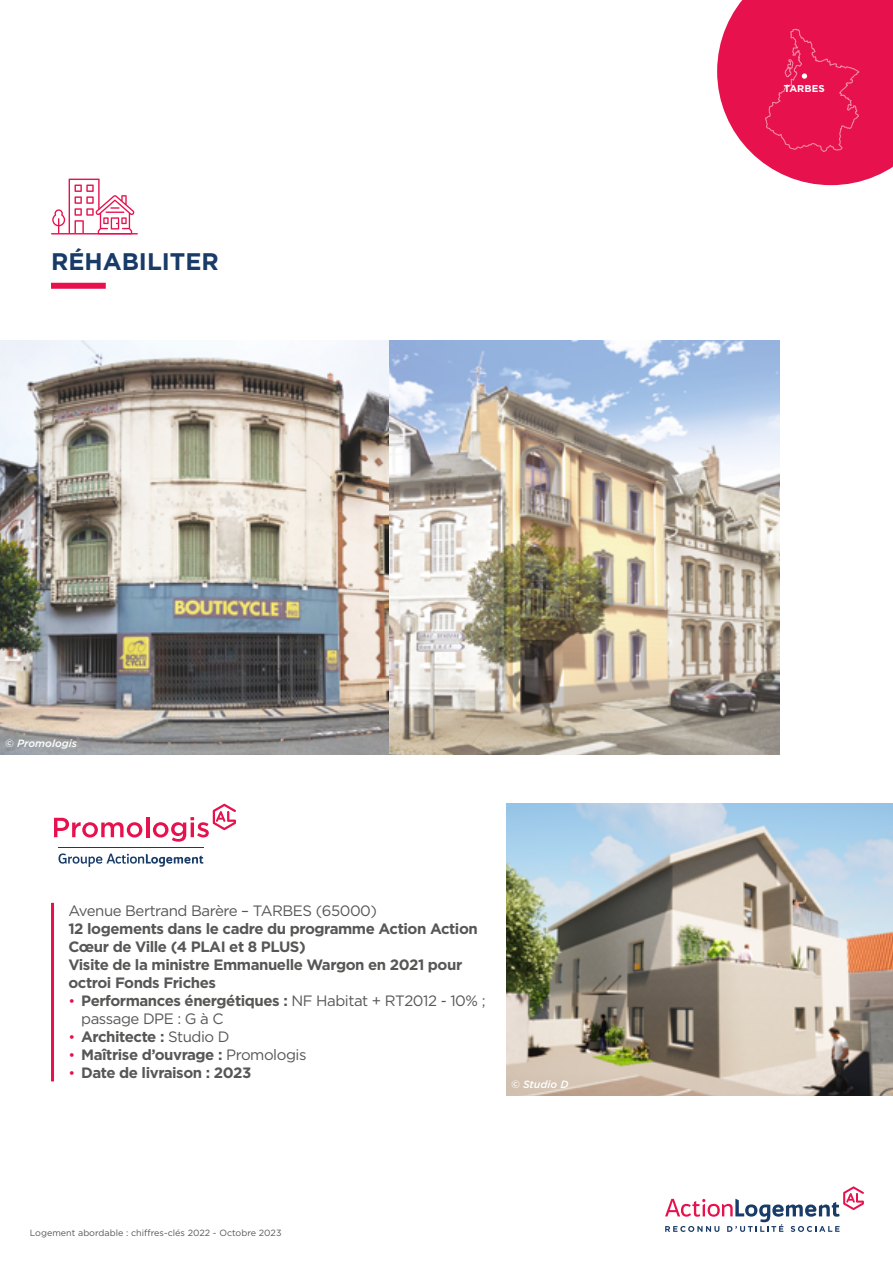
<style>
.page{position:relative;width:893px;height:1263px;background:#fff}
.page>*{position:absolute;margin:0;border:0;box-sizing:border-box;transform-origin:0 0}
.t1{font:700 24px "Gotham";color:#183b68}
.t2{font:700 15px/18px "Gotham";letter-spacing:-.03em;color:#575756}
.t3{font:15px/18px "Gotham";letter-spacing:-.03em;color:#575756}
.t4{font:italic 500 10.5px "Gotham";color:#fff}
.t5{font:700 9.9px "Gotham";letter-spacing:.01em;color:#fff}
.t6{font:9px "Gotham";color:#575756}
.s1{font-size:14.25px;color:#e6114d}
.s2{font-weight:700}
.s3{font-weight:400;font-size:14.25px;color:#e6114d}
.s4{font-weight:400}
</style>
<div class="page">
<div style="left:51px;top:283px;width:55px;height:6px;background:#e6114d"></div>
<hr style="left:51px;top:233px;width:87px;height:1px;background:#e6114d">
<svg style="left:52px;top:179px;width:82px;height:55px"></svg>
<svg style="left:665px;top:1186px;width:199px;height:46px"></svg>
<svg style="left:54px;top:818px;width:88px;height:19px"></svg>
<hr style="left:146px;top:817px;width:3px;height:20px;background:#e6114d">
<svg style="left:59px;top:853px;width:144px;height:14px"></svg>
<hr style="left:59px;top:847px;width:145px;height:1px;background:#183b68">
<svg style="left:153px;top:804px;width:83px;height:38px"></svg>
<img style="left:0;top:340px;width:780px;height:415px">
<hr style="left:51px;top:903px;width:3px;height:178px;background:#e6114d">
<svg style="left:717px;top:0;width:176px;height:185px;background:#e93366"></svg>
<img style="left:506px;top:804px;width:387px;height:291px">
<h1 class="t1" style="left:51px;top:245px;width:169px">RÉHABILITER</h1>
<p class="t4" style="left:5px;top:738px;width:73px">© Promologis</p>
<p class="t3" style="left:68px;top:901px;width:310px">Avenue Bertrand Barère – TARBES (65000)</p>
<p class="t2" style="left:68px;top:919px;width:411px">12 logements dans le cadre du programme Action Action Cœur de Ville (4 PLAI et 8 PLUS)<br>Visite de la ministre Emmanuelle Wargon en 2021 pour octroi Fonds Friches</p>
<p class="t3" style="left:81px;top:991px;width:406px;text-indent:-13px"><span class="s1">•</span> <span class="s2">Performances énergétiques :</span> NF Habitat + RT2012 - 10% ; passage DPE : G à C</p>
<p class="t2" style="left:68px;top:1027px;width:163px"><span class="s3">•</span> Architecte : <span class="s4">Studio D</span></p>
<p class="t2" style="left:68px;top:1045px;width:240px"><span class="s3">•</span> Maîtrise d’ouvrage : <span class="s4">Promologis</span></p>
<p class="t2" style="left:68px;top:1063px;width:184px"><span class="s3">•</span> Date de livraison : 2023</p>
<p class="t4" style="left:511px;top:1078px;width:59px">© Studio D</p>
<p class="t6" style="left:30px;top:1227px;width:253px">Logement abordable : chiffres-clés 2022 - Octobre 2023</p>
<p class="t5" style="left:784px;top:82px;width:43px">TARBES</p>
</div>
